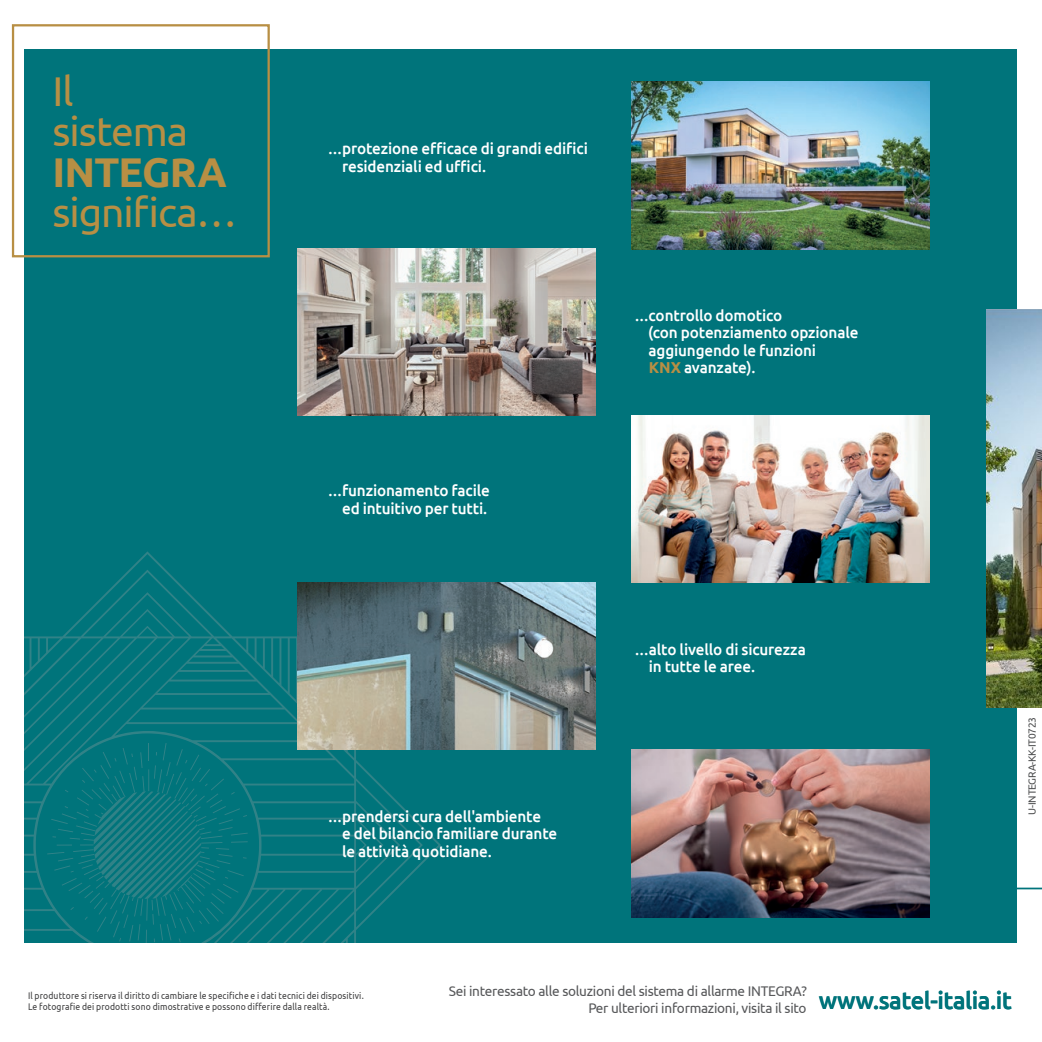
<style>
.page{position:relative;width:1042px;height:1042px;background:#fff}
.page>*{position:absolute;margin:0;border:0;box-sizing:border-box;transform-origin:0 0}
.t1{font:41.65px/40.6px "Ubuntu";letter-spacing:-.025em;color:#b88f44}
.t2{font:700 41.65px "Ubuntu";letter-spacing:-.02em;color:#b88f44}
.t3{font:500 15.75px/17.5px "Ubuntu";letter-spacing:-.01em;color:#fff}
.t4{font:14px/17.5px "Ubuntu";letter-spacing:-.02em;color:#57585a}
.t5{font:10.5px "Ubuntu";letter-spacing:-.02em;color:#4b4c4d}
.t6{font:9.62px/11.5px "Ubuntu";letter-spacing:.015em;color:#3e3e3f;scale:.89 1}
.s1{font-weight:700;color:#b88f44}
</style>
<div class="page">
<div style="left:25px;top:50px;width:992px;height:893px;background:#00747b"></div>
<svg style="left:11px;top:24px;width:260px;height:234px"></svg>
<hr style="left:1005px;top:887px;width:37px;height:2px;background:#00747b">
<img style="left:987px;top:309px;width:55px;height:398px">
<svg style="left:25px;top:551px;width:416px;height:392px"></svg>
<svg style="left:47px;top:743px;width:201px;height:200px"></svg>
<img style="left:632px;top:82px;width:297px;height:167px">
<img style="left:298px;top:248px;width:297px;height:168px">
<img style="left:631px;top:415px;width:298px;height:167px">
<img style="left:631px;top:750px;width:298px;height:167px">
<img style="left:298px;top:582px;width:297px;height:168px">
<h1 class="t1" style="left:53px;top:69px;width:137px">Il sistema</h1>
<h1 class="t2" style="left:53px;top:147px;width:176px">INTEGRA</h1>
<h1 class="t1" style="left:53px;top:191px;width:186px">significa…</h1>
<p class="t3" style="left:342px;top:139px;width:247px;text-indent:-15px">…protezione efficace di grandi edifici residenziali ed uffici.</p>
<p class="t3" style="left:327px;top:481px;width:164px;text-align:right">…funzionamento facile ed intuitivo per tutti.</p>
<p class="t3" style="left:648px;top:306px;width:212px;text-indent:-14px">…controllo domotico<br>(con potenziamento opzionale aggiungendo le funzioni<br><span class="s1">KNX</span> avanzate).</p>
<p class="t3" style="left:342px;top:807px;width:217px;text-indent:-15px">…prendersi cura dell'ambiente<br>e del bilancio familiare durante le attività quotidiane.</p>
<p class="t3" style="left:649px;top:640px;width:159px;text-indent:-15px">…alto livello di sicurezza in tutte le aree.</p>
<p class="t5" style="left:1025px;top:815px;width:100px;rotate:-90deg">U-INTEGRA-KK-IT0723</p>
<p class="t6" style="left:28px;top:989px;width:379px">Il produttore si riserva il diritto di cambiare le specifiche e i dati tecnici dei dispositivi.<br>Le fotografie dei prodotti sono dimostrative e possono differire dalla realtà.</p>
<p class="t4" style="left:588px;top:981px;width:425px;text-indent:-140px">Sei interessato alle soluzioni del sistema di allarme INTEGRA?<br>Per ulteriori informazioni, visita il sito <sup>www.satel-italia.it</sup></p>
</div>
